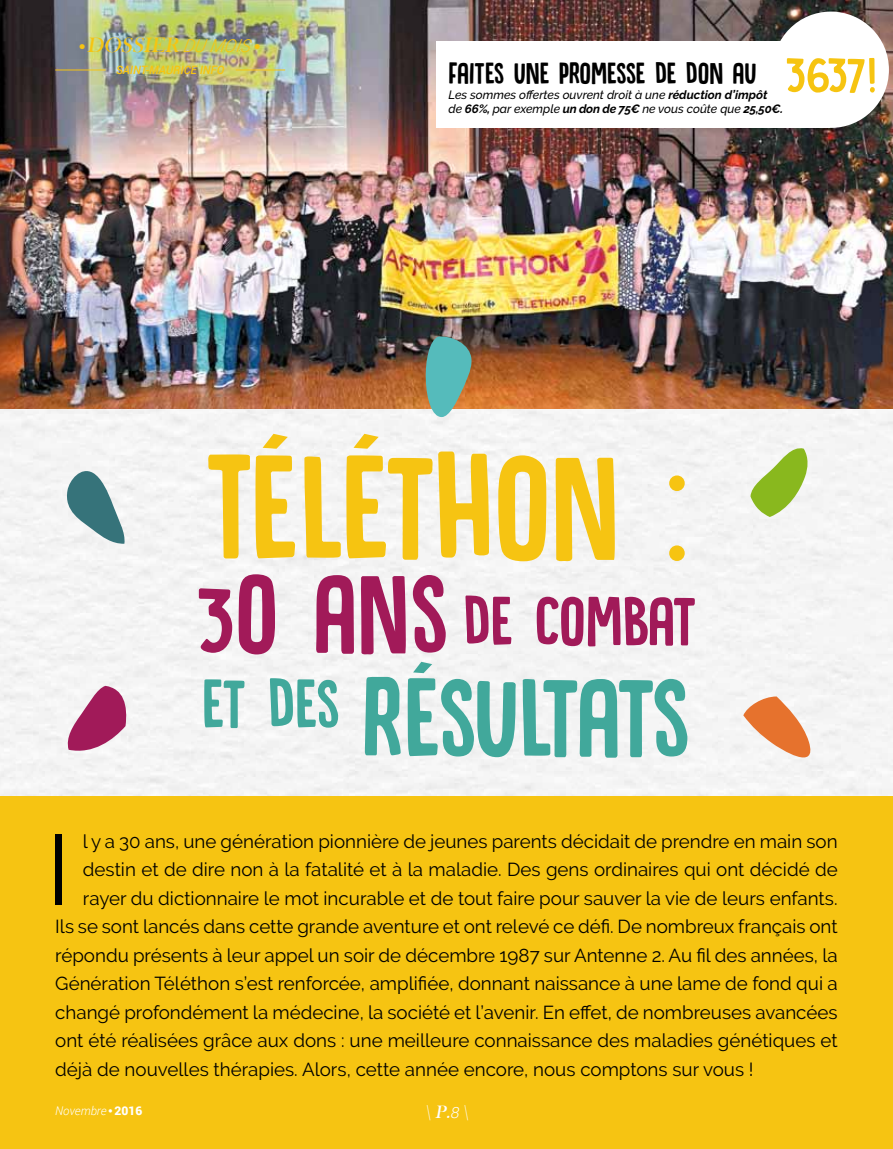
<style>
.page{position:relative;width:893px;height:1149px;background:#fff}
.page>*{position:absolute;margin:0;border:0;box-sizing:border-box;transform-origin:0 0}
.t1{font:155.4px "DK Canoodle";letter-spacing:-.025em;color:#f6c412}
.t2{font:117.6px "DK Canoodle";letter-spacing:-.035em;color:#41a89b}
.t3{font:99px "Raleway";color:#000}
.t4{font:72.45px "DK Canoodle";letter-spacing:-.01em;color:#a11a59}
.t5{font:50.85px "DK Canoodle";color:#f6c411}
.t6{font:31.5px "DK Canoodle";color:#000}
.t7{font:italic 21.3px "Bask Old Face";color:#f6c411}
.t8{font:18.75px "Raleway";color:#000}
.t9{font:italic 18.45px "Bask Old Face";color:#fff}
.t10{font:italic 500 12px/14.4px "Raleway";color:#000}
.t11{font:italic 300 12px "Roboto";color:#fff}
.t12{font:italic 500 11.55px "Roboto";color:#f6c411}
.t13{font:6.9px "Zapf Dingbats ITC";color:#f6c411}
.s1{font-family:"Roboto";font-weight:300;font-size:17.85px}
.s2{font-weight:700}
.s3{color:#f6c411}
.s4{font-size:96.45px;color:#a21a59}
.s5{font-size:117.6px;color:#a21a59}
.s6{font-size:117.6px}
.s7{font-family:"Bask Old Face";font-weight:400;font-style:normal}
.s8{font-weight:900;font-style:normal}
.s9{font-family:"Roboto";font-weight:300;font-size:15.45px}
</style>
<div class="page">
<div style="left:0;top:408px;width:893px;height:388px;background:#f4f4f4"></div>
<div style="left:0;top:796px;width:893px;height:352px;background:#f6c412"></div>
<img style="left:0;top:0;width:893px;height:408px">
<hr style="left:55px;top:70px;width:51px;height:1px;background:#f6c411">
<hr style="left:236px;top:70px;width:49px;height:1px;background:#f6c411">
<div style="left:436px;top:41px;width:394px;height:87px;background:#fff"></div>
<div style="left:773px;top:12px;width:116px;height:116px;background:#fff;border-radius:50%"></div>
<svg style="left:420px;top:335px;width:52px;height:82px;background:#75a598"></svg>
<svg style="left:64px;top:466px;width:62px;height:77px"></svg>
<svg style="left:750px;top:445px;width:59px;height:72px"></svg>
<svg style="left:65px;top:685px;width:63px;height:69px"></svg>
<svg style="left:743px;top:696px;width:75px;height:76px"></svg>
<p class="t7" style="left:79px;top:34px;width:176px">● DO SSIER <span class="s1">du mois</span></p>
<p class="t13" style="left:254px;top:43px;width:7px">●</p>
<p class="t12" style="left:116px;top:62px;width:110px">SAINT-MAURICE INFO</p>
<h3 class="t5" style="left:785px;top:49px;width:92px">3637 !</h3>
<h3 class="t6" style="left:449px;top:57px;width:310px">FAITES UNE PROMESSE DE DON AU</h3>
<p class="t10" style="left:449px;top:87px;width:336px">Les sommes offertes ouvrent droit à une <span class="s2">réduction d’impôt </span>de <span class="s2">66%,</span> par exemple <span class="s2">un don de 75€</span> ne vous coûte que <span class="s2">25,50€.</span></p>
<h1 class="t1" style="left:204px;top:427px;width:487px">TÉL<span class="s3">É</span>THON :</h1>
<h3 class="t4" style="left:196px;top:583px;width:503px"><span class="s4">3</span><span class="s5">0</span> <span class="s6">A</span><span class="s5">NS</span> DE COMBAT</h3>
<h2 class="t2" style="left:202px;top:657px;width:490px"><sup>ET</sup> <sup>DES</sup> RÉSULTATS</h2>
<h3 class="t3" style="left:46px;top:812px;width:26px">I</h3>
<p class="t8" style="left:83px;top:829px;width:756px">l y a 30 ans, une génération pionnière de jeunes parents décidait de prendre en main son</p>
<p class="t8" style="left:83px;top:858px;width:756px">destin et de dire non à la fatalité et à la maladie. Des gens ordinaires qui ont décidé de</p>
<p class="t8" style="left:83px;top:886px;width:756px">rayer du dictionnaire le mot incurable et de tout faire pour sauver la vie de leurs enfants.</p>
<p class="t8" style="left:55px;top:915px;width:784px">Ils se sont lancés dans cette grande aventure et ont relevé ce défi. De nombreux français ont</p>
<p class="t8" style="left:55px;top:943px;width:784px">répondu présents à leur appel un soir de décembre 1987 sur Antenne 2. Au fil des années, la</p>
<p class="t8" style="left:55px;top:972px;width:784px">Génération Téléthon s’est renforcée, amplifiée, donnant naissance à une lame de fond qui a</p>
<p class="t8" style="left:55px;top:1000px;width:784px">changé profondément la médecine, la société et l’avenir. En effet, de nombreuses avancées</p>
<p class="t8" style="left:55px;top:1029px;width:784px">ont été réalisées grâce aux dons : une meilleure connaissance des maladies génétiques et</p>
<p class="t8" style="left:55px;top:1057px;width:700px">déjà de nouvelles thérapies. Alors, cette année encore, nous comptons sur vous !</p>
<p class="t11" style="left:55px;top:1101px;width:89px">Novembre<span class="s7">•</span><span class="s8">2016</span></p>
<p class="t9" style="left:425px;top:1101px;width:45px">\ P.<span class="s9">8</span> \</p>
</div>
